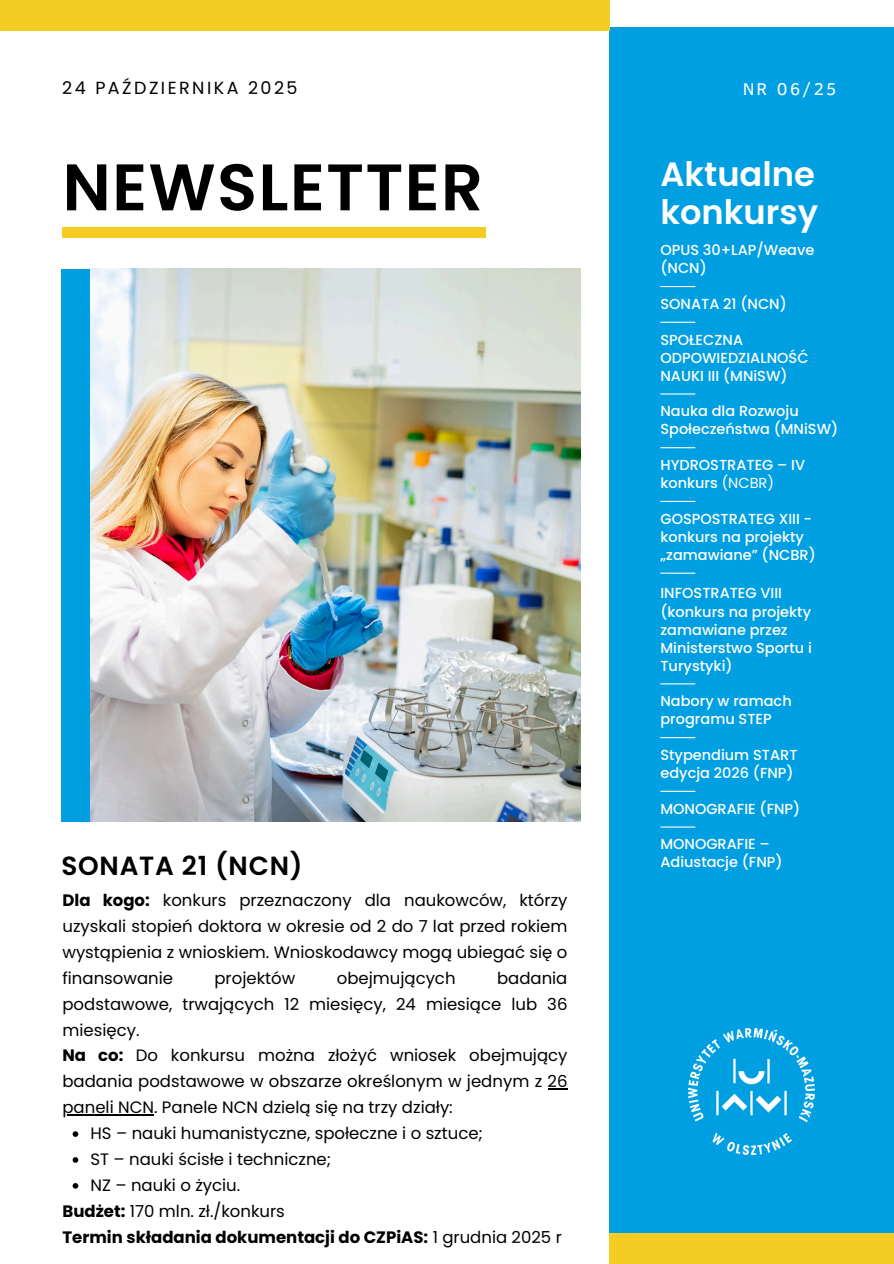
<style>
.page{position:relative;width:894px;height:1264px;background:#fff}
.page>*{position:absolute;margin:0;border:0;box-sizing:border-box;transform-origin:0 0}
.t1{font:600 65.7px "Poppins";letter-spacing:.02em;color:#000001}
.t2{font:600 33.75px/37.2px "Poppins";color:#fff}
.t3{font:600 26.25px "Poppins";letter-spacing:.03em;color:#000001}
.t4{font:17.55px "Poppins";letter-spacing:.14em;color:#000001}
.t5{font:17.55px "Clear Sans";color:#fff}
.t6{font:16.5px/26px "Poppins";color:#000001;text-align:justify}
.t7{font:700 16.5px "Poppins";color:#000001}
.t8{font:500 14.55px/18px "Poppins";color:#fff}
.s1{font-weight:700}
.s2{font-weight:400}
</style>
<div class="page">
<div style="left:609px;top:27px;width:284px;height:1205px;background:#009fe2"></div>
<hr style="left:660px;top:322px;width:35px;height:1px;background:#fff">
<hr style="left:660px;top:286px;width:35px;height:1px;background:#fff">
<img style="left:89px;top:269px;width:491px;height:552px">
<div style="left:61px;top:269px;width:28px;height:552px;background:#009fe2"></div>
<img style="left:688px;top:1028px;width:126px;height:126px">
<div style="left:62px;top:228px;width:424px;height:10px;background:#f5cc23"></div>
<div style="left:609px;top:1232px;width:284px;height:31px;background:#f5cc23"></div>
<div style="left:0;top:0;width:609px;height:31px;background:#f5cc23"></div>
<hr style="left:660px;top:393px;width:35px;height:1px;background:#fff">
<hr style="left:660px;top:447px;width:35px;height:1px;background:#fff">
<hr style="left:660px;top:501px;width:35px;height:1px;background:#fff">
<hr style="left:660px;top:572px;width:35px;height:1px;background:#fff">
<hr style="left:660px;top:683px;width:35px;height:1px;background:#fff">
<hr style="left:660px;top:790px;width:35px;height:2px;background:#fff">
<hr style="left:660px;top:737px;width:35px;height:1px;background:#fff">
<hr style="left:660px;top:826px;width:35px;height:1px;background:#fff">
<svg style="left:548px;top:1088px;width:19px;height:1px"></svg>
<hr style="left:62px;top:1114px;width:92px;height:1px;background:#000001">
<svg style="left:73px;top:1131px;width:5px;height:5px"></svg>
<svg style="left:73px;top:1157px;width:5px;height:5px"></svg>
<svg style="left:73px;top:1183px;width:5px;height:5px"></svg>
<p class="t4" style="left:62px;top:76px;width:237px">24 PAŹDZIERNIKA 2025</p>
<p class="t5" style="left:742px;top:76px;width:96px">NR 06/25</p>
<h1 class="t1" style="left:62px;top:141px;width:422px">NEWSLETTER</h1>
<h3 class="t3" style="left:61px;top:847px;width:242px">SONATA 21 (NCN)</h3>
<p class="t6" style="left:62px;top:887px;width:506px"><span class="s1">Dla kogo:</span> konkurs przeznaczony dla naukowców, którzy uzyskali stopień doktora w okresie od 2 do 7 lat przed rokiem wystąpienia z wnioskiem. Wnioskodawcy mogą ubiegać się o finansowanie</p>
<p class="t6" style="left:214px;top:965px;width:82px">projektów</p>
<p class="t6" style="left:337px;top:965px;width:120px">obejmujących</p>
<p class="t6" style="left:497px;top:965px;width:72px">badania</p>
<p class="t6" style="left:62px;top:990px;width:506px">podstawowe, trwających 12 miesięcy, 24 miesiące lub 36</p>
<p class="t6" style="left:62px;top:1016px;width:78px">miesięcy.</p>
<p class="t6" style="left:62px;top:1042px;width:506px"><span class="s1">Na co:</span> Do konkursu można złożyć wniosek obejmujący</p>
<p class="t6" style="left:62px;top:1068px;width:506px">badania podstawowe w obszarze określonym w jednym z 26</p>
<p class="t6" style="left:62px;top:1094px;width:392px">paneli NCN. Panele NCN dzielą się na trzy działy:</p>
<p class="t6" style="left:90px;top:1120px;width:394px">HS – nauki humanistyczne, społeczne i o sztuce;</p>
<p class="t6" style="left:90px;top:1146px;width:242px">ST – nauki ścisłe i techniczne;</p>
<p class="t6" style="left:90px;top:1172px;width:151px">NZ – nauki o życiu.</p>
<p class="t6" style="left:62px;top:1197px;width:224px"><span class="s1">Budżet:</span> 170 mln. zł./konkurs</p>
<p class="t7" style="left:62px;top:1225px;width:501px">Termin składania dokumentacji do CZPiAS: <span class="s2">1 grudnia 2025 r</span></p>
<h2 class="t2" style="left:660px;top:156px;width:159px">Aktualne konkursy</h2>
<p class="t8" style="left:660px;top:241px;width:155px">OPUS 30+LAP/Weave (NCN)</p>
<p class="t8" style="left:660px;top:295px;width:128px">SONATA 21 (NCN)</p>
<p class="t8" style="left:660px;top:330px;width:149px">SPOŁECZNA<br>ODPOWIEDZIALNOŚĆ<br>NAUKI III (MNiSW)</p>
<p class="t8" style="left:660px;top:402px;width:179px">Nauka dla Rozwoju<br>Społeczeństwa (MNiSW)</p>
<p class="t8" style="left:660px;top:456px;width:146px">HYDROSTRATEG – IV konkurs <span class="s2">(NCBR)</span></p>
<p class="t8" style="left:660px;top:509px;width:157px">GOSPOSTRATEG XIII - konkurs na projekty „zamawiane” (NCBR)</p>
<p class="t8" style="left:660px;top:584px;width:153px">INFOSTRATEG VIII (konkurs na projekty zamawiane przez<br>Ministerstwo Sportu i<br>Turystyki)</p>
<p class="t8" style="left:660px;top:692px;width:133px">Nabory w ramach programu STEP</p>
<p class="t8" style="left:660px;top:746px;width:138px">Stypendium START edycja 2026 (FNP)</p>
<p class="t8" style="left:660px;top:799px;width:141px">MONOGRAFIE (FNP)</p>
<p class="t8" style="left:660px;top:835px;width:124px">MONOGRAFIE –<br>Adiustacje (FNP)</p>
</div>
